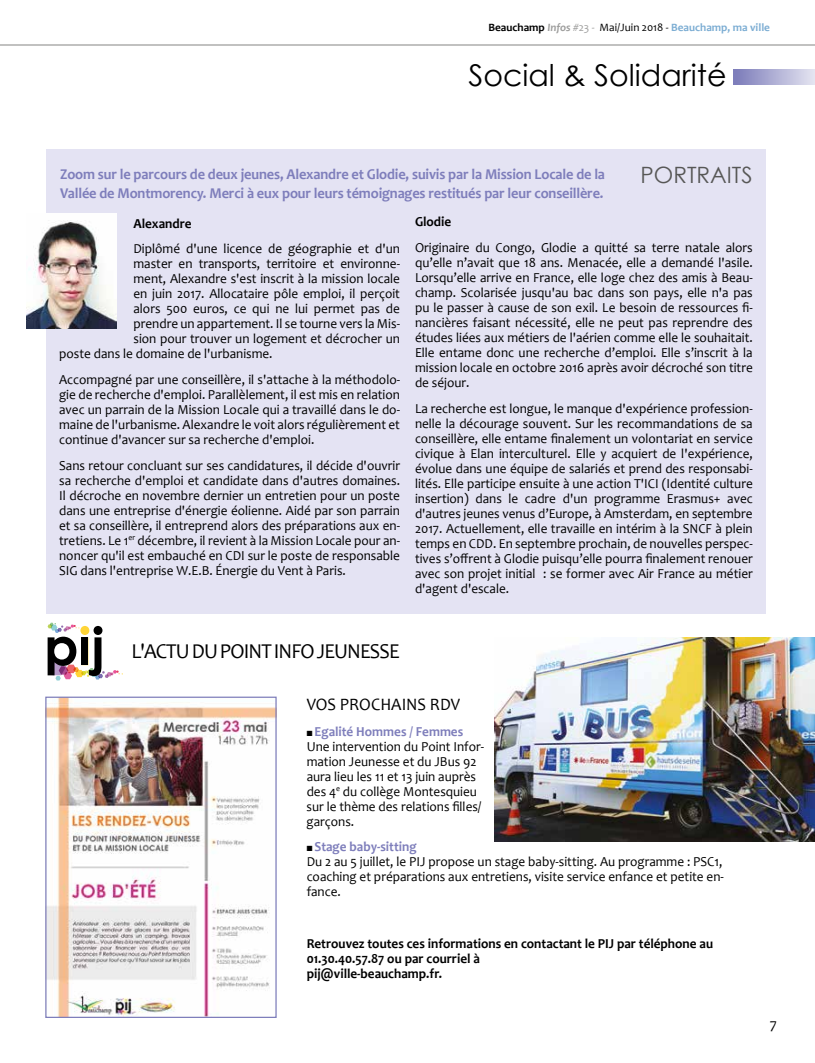
<style>
.page{position:relative;width:815px;height:1063px;background:#fff}
.page>*{position:absolute;margin:0;border:0;box-sizing:border-box;transform-origin:0 0}
.t1{font:30px "Century Gothic";color:#000}
.t2{font:22.5px "Century Gothic";color:#575756}
.t3{font:21.25px "Candara";letter-spacing:-.04em;color:#000;scale:.96 1}
.t4{font:17.5px "Candara";color:#000;scale:.96 1}
.t5{font:700 15px/18.8px "Candara";letter-spacing:-.01em;color:#7e7ebb;scale:.96 1}
.t6{font:15px "Candara";color:#000}
.t7{font:13.75px/15px "Candara";color:#000;text-align:justify;scale:.96 1}
.t8{font:700 13.75px/15px "Candara";color:#000;scale:.96 1}
.t9{font:700 11.25px "Candara";color:#7cadd3}
.s1{color:#000}
.s2{font-style:italic;color:#9d9d9c}
.s3{font-weight:400;color:#9d9d9c}
.s4{font-weight:400;color:#000}
.s5{font-weight:700;color:#7e7ebb}
</style>
<div class="page">
<hr style="left:0;top:44px;width:815px;height:2px;background:#9d9d9c">
<div style="left:46px;top:149px;width:720px;height:465px;background:#e4e3f3"></div>
<div style="left:733px;top:69px;width:82px;height:16px;background:linear-gradient(to right,#7a7ab8,#e3e3f0)"></div>
<svg style="left:48px;top:623px;width:75px;height:58px"></svg>
<div style="left:81px;top:637px;width:7px;height:28px;background:#000"></div>
<img style="left:494px;top:638px;width:321px;height:204px">
<img style="left:27px;top:213px;width:90px;height:116px">
<img style="left:47px;top:699px;width:228px;height:317px">
<div style="left:45px;top:697px;width:232px;height:321px;border:1px solid #7e7ebb"></div>
<p class="t9" style="left:488px;top:20px;width:283px"><span class="s1">Beauchamp</span> <span class="s2">Infos</span> <span class="s3">#23 -</span> <span class="s4">Mai/Juin 2018 -</span> Beauchamp, ma ville</p>
<h1 class="t1" style="left:468px;top:54px;width:260px">Social &amp; Solidarité</h1>
<p class="t5" style="left:60px;top:165px;width:569px">Zoom sur le parcours de deux jeunes, Alexandre et Glodie, suivis par la Mission Locale de la<br>Vallée de Montmorency. Merci à eux pour leurs témoignages restitués par leur conseillère.</p>
<h2 class="t2" style="left:640px;top:159px;width:114px">PORTRAITS</h2>
<p class="t8" style="left:133px;top:216px;width:62px">Alexandre</p>
<p class="t7" style="left:133px;top:241px;width:279px">Diplômé d'une licence de géographie et d'un</p>
<p class="t7" style="left:133px;top:256px;width:279px">master en transports, territoire et environne-</p>
<p class="t7" style="left:133px;top:271px;width:279px">ment, Alexandre s'est inscrit à la mission locale</p>
<p class="t7" style="left:133px;top:286px;width:279px">en juin 2017. Allocataire pôle emploi, il perçoit</p>
<p class="t7" style="left:133px;top:301px;width:279px">alors 500 euros, ce qui ne lui permet pas de</p>
<p class="t7" style="left:133px;top:316px;width:279px">prendre un appartement. Il se tourne vers la Mis-</p>
<p class="t7" style="left:133px;top:331px;width:279px">sion pour trouver un logement et décrocher un</p>
<p class="t7" style="left:59px;top:346px;width:224px">poste dans le domaine de l'urbanisme.</p>
<p class="t7" style="left:59px;top:372px;width:357px">Accompagné par une conseillère, il s'attache à la méthodolo&shy;gie de recherche d'emploi. Parallèlement, il est mis en relation avec un parrain de la Mission Locale qui a travaillé dans le do&shy;maine de l'urbanisme. Alexandre le voit alors régulièrement et continue d'avancer sur sa recherche d'emploi.</p>
<p class="t7" style="left:59px;top:458px;width:357px">Sans retour concluant sur ses candidatures, il décide d'ouvrir sa recherche d'emploi et candidate dans d'autres domaines.<br>Il décroche en novembre dernier un entretien pour un poste dans une entreprise d'énergie éolienne. Aidé par son parrain et sa conseillère, il entreprend alors des préparations aux en&shy;tretiens. Le 1<sup>er</sup> décembre, il revient à la Mission Locale pour an&shy;noncer qu'il est embauché en CDI sur le poste de responsable SIG dans l'entreprise W.E.B. Énergie du Vent à Paris.</p>
<p class="t8" style="left:415px;top:214px;width:39px">Glodie</p>
<p class="t7" style="left:415px;top:240px;width:353px">Originaire du Congo, Glodie a quitté sa terre natale alors qu’elle n’avait que 18 ans. Menacée, elle a demandé l'asile.<br>Lorsqu’elle arrive en France, elle loge chez des amis à Beau&shy;champ. Scolarisée jusqu'au bac dans son pays, elle n'a pas pu le passer à cause de son exil. Le besoin de ressources fi&shy;nancières faisant nécessité, elle ne peut pas reprendre des études liées aux métiers de l'aérien comme elle le souhaitait.<br>Elle entame donc une recherche d’emploi. Elle s’inscrit à la mission locale en octobre 2016 après avoir décroché son titre de séjour.</p>
<p class="t7" style="left:415px;top:401px;width:353px">La recherche est longue, le manque d'expérience profession&shy;nelle la décourage souvent. Sur les recommandations de sa conseillère, elle entame finalement un volontariat en service civique à Elan interculturel. Elle y acquiert de l'expérience, évolue dans une équipe de salariés et prend des responsabi&shy;lités. Elle participe ensuite à une action T'ICI (Identité culture insertion) dans le cadre d'un programme Erasmus+ avec d'autres jeunes venus d’Europe, à Amsterdam, en septembre 2017. Actuellement, elle travaille en intérim à la SNCF à plein temps en CDD. En septembre prochain, de nouvelles perspec&shy;tives s’offrent à Glodie puisqu’elle pourra finalement renouer avec son projet initial : se former avec Air France au métier d'agent d'escale.</p>
<h3 class="t3" style="left:132px;top:638px;width:281px">L'ACTU DU POINT INFO JEUNESSE</h3>
<p class="t4" style="left:307px;top:694px;width:161px">VOS PROCHAINS RDV</p>
<p class="t7" style="left:307px;top:724px;width:186px;text-align:left">■ <span class="s5">Egalité Hommes / Femmes<br></span>Une intervention du Point Infor&shy;mation Jeunesse et du JBus 92 aura lieu les 11 et 13 juin auprès des 4<sup>e</sup> du collège Montesquieu sur le thème des relations filles/ garçons.</p>
<p class="t7" style="left:307px;top:840px;width:436px;text-align:left">■ <span class="s5">Stage baby-sitting<br></span>Du 2 au 5 juillet, le PIJ propose un stage baby-sitting. Au programme : PSC1, coaching et préparations aux entretiens, visite service enfance et petite en&shy;fance.</p>
<p class="t8" style="left:307px;top:936px;width:425px">Retrouvez toutes ces informations en contactant le PIJ par téléphone au<br>01.30.40.57.87 ou par courriel à<br>pij@ville-beauchamp.fr.</p>
<p class="t6" style="left:770px;top:1015px;width:9px">7</p>
</div>
